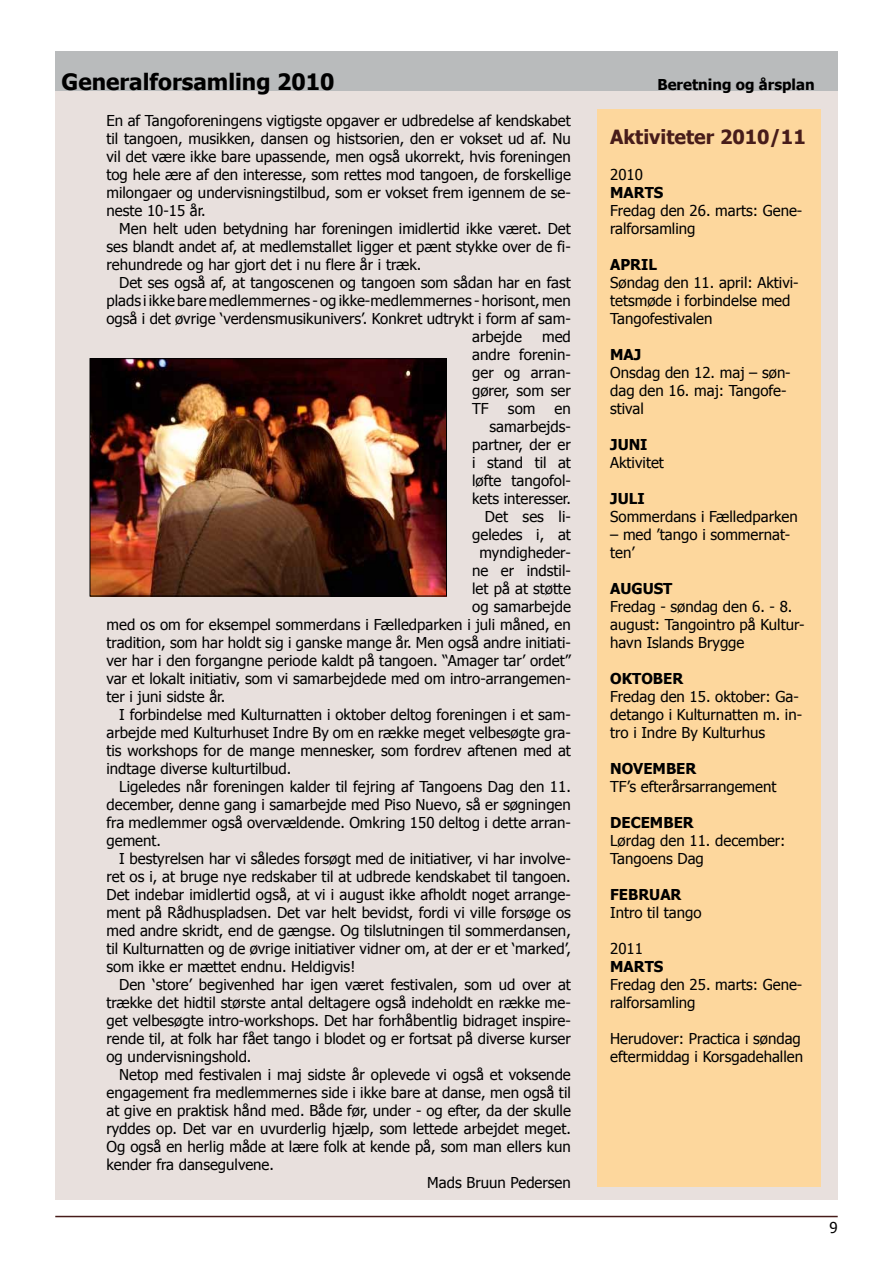
<style>
.page{position:relative;width:893px;height:1263px;background:#fff}
.page>*{position:absolute;margin:0;border:0;box-sizing:border-box;transform-origin:0 0}
.t1{font:700 22.5px "Tahoma";color:#000}
.t2{font:700 19.5px "Tahoma";color:#471c1a}
.t3{font:15px/18px "Tahoma";color:#000}
.t4{font:700 15px "Tahoma";color:#000}
</style>
<div class="page">
<hr style="left:55px;top:1216px;width:783px;height:1px;background:#471c1a">
<div style="left:55px;top:51px;width:783px;height:1148px;background:#e8e0dd"></div>
<div style="left:55px;top:51px;width:783px;height:40px;background:#b9bbbc"></div>
<div style="left:597px;top:109px;width:224px;height:1077px;background:#fdd79d"></div>
<img style="left:92px;top:360px;width:353px;height:234px">
<div style="left:90px;top:358px;width:357px;height:238px;border:1px solid #000"></div>
<h1 class="t1" style="left:62px;top:66px;width:274px">Generalforsamling 2010</h1>
<p class="t4" style="left:657px;top:74px;width:159px">Beretning og årsplan</p>
<h2 class="t2" style="left:610px;top:123px;width:197px">Aktiviteter 2010/11</h2>
<p class="t3" style="left:610px;top:165px;width:34px">2010</p>
<p class="t4" style="left:610px;top:182px;width:55px">MARTS</p>
<p class="t3" style="left:610px;top:201px;width:194px">Fredag den 26. marts: Gene&shy;ralforsamling</p>
<p class="t4" style="left:610px;top:254px;width:48px">APRIL</p>
<p class="t3" style="left:610px;top:273px;width:190px">Søndag den 11. april: Aktivi&shy;tetsmøde i forbindelse med<br>Tangofestivalen</p>
<p class="t4" style="left:610px;top:344px;width:33px">MAJ</p>
<p class="t3" style="left:610px;top:363px;width:182px">Onsdag den 12. maj – søn&shy;dag den 16. maj: Tangofe&shy;stival</p>
<p class="t4" style="left:610px;top:434px;width:39px">JUNI</p>
<p class="t3" style="left:610px;top:453px;width:55px">Aktivitet</p>
<p class="t4" style="left:610px;top:488px;width:36px">JULI</p>
<p class="t3" style="left:610px;top:507px;width:189px">Sommerdans i Fælledparken</p>
<p class="t3" style="left:610px;top:525px;width:182px">– med ’tango i sommernat&shy;ten’</p>
<p class="t4" style="left:610px;top:578px;width:64px">AUGUST</p>
<p class="t3" style="left:610px;top:597px;width:196px">Fredag - søndag den 6. - 8. august: Tangointro på Kultur&shy;havn Islands Brygge</p>
<p class="t4" style="left:610px;top:668px;width:75px">OKTOBER</p>
<p class="t3" style="left:610px;top:687px;width:193px">Fredag den 15. oktober: Ga&shy;detango i Kulturnatten m. in&shy;tro i Indre By Kulturhus</p>
<p class="t4" style="left:610px;top:758px;width:88px">NOVEMBER</p>
<p class="t3" style="left:610px;top:777px;width:168px">TF’s efterårsarrangement</p>
<p class="t4" style="left:610px;top:812px;width:85px">DECEMBER</p>
<p class="t3" style="left:610px;top:831px;width:177px">Lørdag den 11. december:<br>Tangoens Dag</p>
<p class="t4" style="left:610px;top:884px;width:73px">FEBRUAR</p>
<p class="t3" style="left:610px;top:903px;width:93px">Intro til tango</p>
<p class="t3" style="left:610px;top:939px;width:34px">2011</p>
<p class="t4" style="left:610px;top:956px;width:55px">MARTS</p>
<p class="t3" style="left:610px;top:975px;width:194px">Fredag den 25. marts: Gene&shy;ralforsamling</p>
<p class="t3" style="left:610px;top:1029px;width:194px">Herudover: Practica i søndag eftermiddag i Korsgadehallen</p>
<p class="t3" style="left:106px;top:111px;width:466px;text-align:justify">En af Tangoforeningens vigtigste opgaver er udbredelse af kendskabet til tangoen, musikken, dansen og histsorien, den er vokset ud af. Nu vil det være ikke bare upassende, men også ukorrekt, hvis foreningen tog hele ære af den interesse, som rettes mod tangoen, de forskellige milongaer og undervisningstilbud, som er vokset frem igennem de se&shy;neste 10-15 år.</p>
<p class="t3" style="left:106px;top:219px;width:466px;text-align:justify;text-indent:13px">Men helt uden betydning har foreningen imidlertid ikke været. Det ses blandt andet af, at medlemstallet ligger et pænt stykke over de fi&shy;rehundrede og har gjort det i nu flere år i træk.</p>
<p class="t3" style="left:119px;top:273px;width:453px">Det ses også af, at tangoscenen og tangoen som sådan har en fast</p>
<p class="t3" style="left:106px;top:291px;width:466px">plads i ikke bare medlemmernes - og ikke-medlemmernes - horisont, men</p>
<p class="t3" style="left:106px;top:309px;width:466px">også i det øvrige ‘verdensmusikunivers’. Konkret udtrykt i form af sam-</p>
<p class="t3" style="left:472px;top:327px;width:51px">arbejde</p>
<p class="t3" style="left:472px;top:327px;width:100px;text-align:justify;text-indent:70px">med andre forenin&shy;ger og arran&shy;gører, som ser TF</p>
<p class="t3" style="left:508px;top:399px;width:29px">som</p>
<p class="t3" style="left:555px;top:399px;width:18px">en</p>
<p class="t3" style="left:490px;top:417px;width:83px">samarbejds-</p>
<p class="t3" style="left:472px;top:435px;width:100px">partner, der er</p>
<p class="t3" style="left:472px;top:453px;width:100px">i stand til at</p>
<p class="t3" style="left:472px;top:471px;width:100px">løfte tangofol-</p>
<p class="t3" style="left:472px;top:489px;width:100px">kets interesser.</p>
<p class="t3" style="left:485px;top:507px;width:87px">Det ses li-</p>
<p class="t3" style="left:472px;top:525px;width:100px">geledes i, at</p>
<p class="t3" style="left:479px;top:543px;width:93px">myndigheder-</p>
<p class="t3" style="left:472px;top:561px;width:100px">ne er indstil-</p>
<p class="t3" style="left:472px;top:579px;width:100px">let på at støtte</p>
<p class="t3" style="left:472px;top:597px;width:100px">og samarbejde</p>
<p class="t3" style="left:106px;top:615px;width:466px">med os om for eksempel sommerdans i Fælledparken i juli måned, en</p>
<p class="t3" style="left:106px;top:633px;width:466px">tradition, som har holdt sig i ganske mange år. Men også andre initiati-</p>
<p class="t3" style="left:106px;top:651px;width:466px">ver har i den forgangne periode kaldt på tangoen. “Amager tar’ ordet”</p>
<p class="t3" style="left:106px;top:669px;width:466px">var et lokalt initiativ, som vi samarbejdede med om intro-arrangemen-</p>
<p class="t3" style="left:106px;top:687px;width:120px">ter i juni sidste år.</p>
<p class="t3" style="left:119px;top:705px;width:453px">I forbindelse med Kulturnatten i oktober deltog foreningen i et sam-</p>
<p class="t3" style="left:106px;top:723px;width:466px">arbejde med Kulturhuset Indre By om en række meget velbesøgte gra-</p>
<p class="t3" style="left:106px;top:741px;width:466px">tis workshops for de mange mennesker, som fordrev aftenen med at</p>
<p class="t3" style="left:106px;top:759px;width:186px">indtage diverse kulturtilbud.</p>
<p class="t3" style="left:119px;top:777px;width:453px">Ligeledes når foreningen kalder til fejring af Tangoens Dag den 11.</p>
<p class="t3" style="left:106px;top:795px;width:466px">december, denne gang i samarbejde med Piso Nuevo, så er søgningen</p>
<p class="t3" style="left:106px;top:813px;width:466px">fra medlemmer også overvældende. Omkring 150 deltog i dette arran-</p>
<p class="t3" style="left:106px;top:831px;width:56px">gement.</p>
<p class="t3" style="left:119px;top:849px;width:453px">I bestyrelsen har vi således forsøgt med de initiativer, vi har involve-</p>
<p class="t3" style="left:106px;top:867px;width:466px">ret os i, at bruge nye redskaber til at udbrede kendskabet til tangoen.</p>
<p class="t3" style="left:106px;top:885px;width:466px">Det indebar imidlertid også, at vi i august ikke afholdt noget arrange-</p>
<p class="t3" style="left:106px;top:903px;width:466px">ment på Rådhuspladsen. Det var helt bevidst, fordi vi ville forsøge os</p>
<p class="t3" style="left:106px;top:921px;width:466px">med andre skridt, end de gængse. Og tilslutningen til sommerdansen,</p>
<p class="t3" style="left:106px;top:939px;width:466px">til Kulturnatten og de øvrige initiativer vidner om, at der er et ‘marked’,</p>
<p class="t3" style="left:106px;top:957px;width:250px">som ikke er mættet endnu. Heldigvis!</p>
<p class="t3" style="left:119px;top:975px;width:453px">Den ‘store’ begivenhed har igen været festivalen, som ud over at</p>
<p class="t3" style="left:106px;top:993px;width:466px">trække det hidtil største antal deltagere også indeholdt en række me-</p>
<p class="t3" style="left:106px;top:1011px;width:466px">get velbesøgte intro-workshops. Det har forhåbentlig bidraget inspire-</p>
<p class="t3" style="left:106px;top:1029px;width:466px">rende til, at folk har fået tango i blodet og er fortsat på diverse kurser</p>
<p class="t3" style="left:106px;top:1047px;width:147px">og undervisningshold.</p>
<p class="t3" style="left:119px;top:1065px;width:453px">Netop med festivalen i maj sidste år oplevede vi også et voksende</p>
<p class="t3" style="left:106px;top:1083px;width:466px">engagement fra medlemmernes side i ikke bare at danse, men også til</p>
<p class="t3" style="left:106px;top:1101px;width:466px">at give en praktisk hånd med. Både før, under - og efter, da der skulle</p>
<p class="t3" style="left:106px;top:1119px;width:466px">ryddes op. Det var en uvurderlig hjælp, som lettede arbejdet meget.</p>
<p class="t3" style="left:106px;top:1137px;width:466px">Og også en herlig måde at lære folk at kende på, som man ellers kun</p>
<p class="t3" style="left:106px;top:1155px;width:169px">kender fra dansegulvene.</p>
<p class="t3" style="left:427px;top:1173px;width:145px">Mads Bruun Pedersen</p>
<p class="t3" style="left:829px;top:1218px;width:10px">9</p>
</div>
